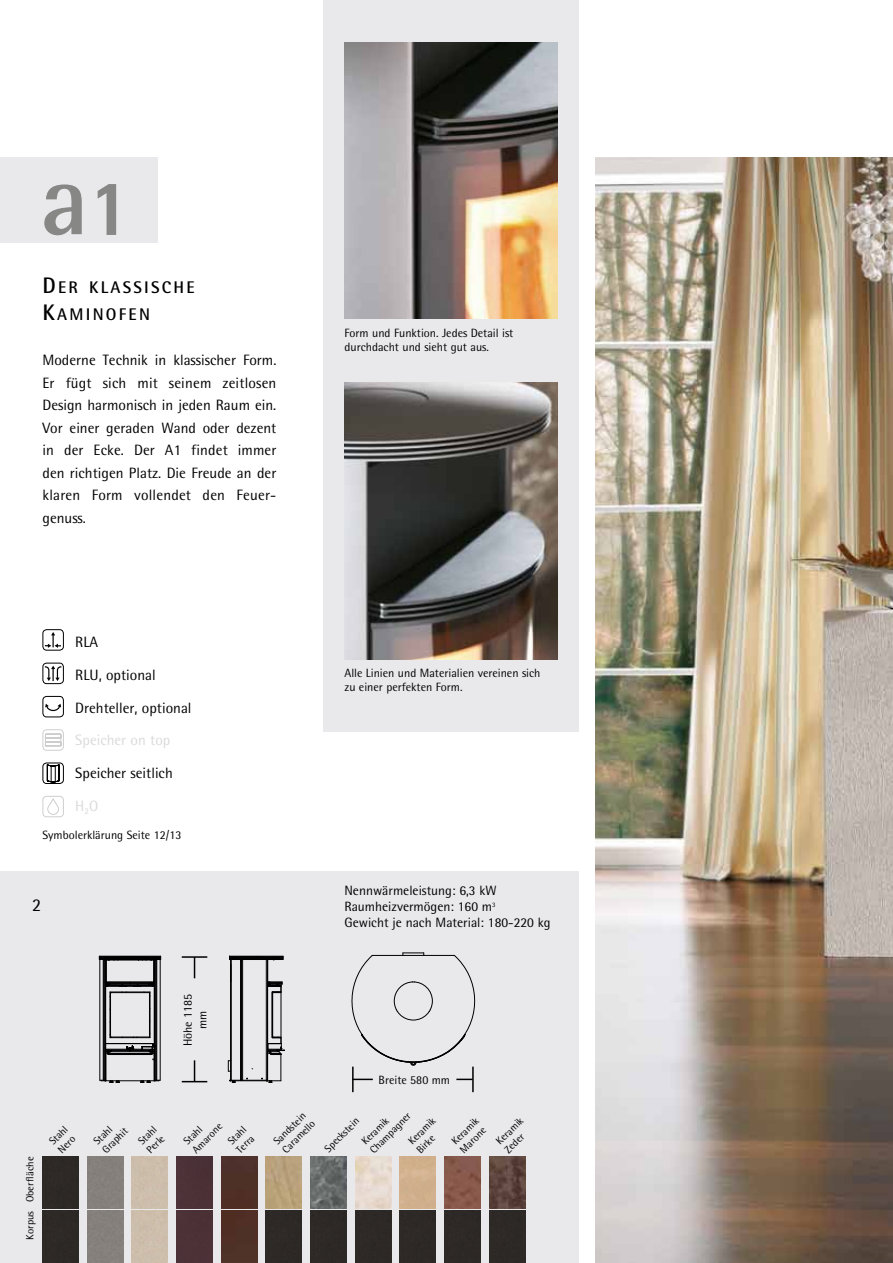
<style>
.page{position:relative;width:893px;height:1263px;background:#fff}
.page>*{position:absolute;margin:0;border:0;box-sizing:border-box;transform-origin:0 0}
.t1{font:700 102px "Rotis Semi Sans";color:#878786}
.t2{font:18px "Rotis Semi Sans";color:#000}
.t3{font:700 16.8px/27px "Rotis Semi Sans";letter-spacing:.135em;color:#000}
.t4{font:15px/22.5px "Rotis Semi Sans";color:#000}
.t5{font:15px "Rotis Semi Sans";color:#dadada}
.t6{font:13.5px/16.2px "Rotis Semi Sans";color:#000}
.t7{font:12px/14.4px "Rotis Semi Sans";color:#000}
.t8{font:10.5px/12px "Rotis Semi Sans";color:#000}
.s1{font-size:76.5px}
.s2{font-size:22.5px}
.s3{color:#dadada}
</style>
<div class="page">
<img style="left:595px;top:157px;width:298px;height:1106px">
<div style="left:0;top:872px;width:578px;height:391px;background:#e9e9ec"></div>
<div style="left:323px;top:0;width:255px;height:731px;background:#e9e9ec"></div>
<div style="left:0;top:157px;width:157px;height:85px;background:#e9e9ec"></div>
<img style="left:344px;top:43px;width:213px;height:276px">
<img style="left:344px;top:383px;width:213px;height:276px">
<svg style="left:228px;top:956px;width:57px;height:127px"></svg>
<hr style="left:106px;top:1051px;width:1px;height:30px;background:#000">
<hr style="left:155px;top:959px;width:1px;height:121px;background:#000">
<hr style="left:156px;top:959px;width:1px;height:121px;background:#000">
<hr style="left:160px;top:959px;width:1px;height:121px;background:#000">
<hr style="left:154px;top:959px;width:1px;height:121px;background:#000">
<hr style="left:103px;top:959px;width:1px;height:121px;background:#000">
<hr style="left:104px;top:959px;width:1px;height:121px;background:#000">
<hr style="left:99px;top:959px;width:1px;height:121px;background:#000">
<hr style="left:105px;top:959px;width:1px;height:121px;background:#000">
<hr style="left:106px;top:1080px;width:48px;height:1px;background:#000">
<svg style="left:100px;top:1079px;width:20px;height:4px"></svg>
<svg style="left:140px;top:1079px;width:20px;height:4px"></svg>
<svg style="left:99px;top:956px;width:62px;height:104px"></svg>
<hr style="left:182px;top:956px;width:25px;height:2px;background:#000">
<svg style="left:194px;top:958px;width:1px;height:20px"></svg>
<svg style="left:182px;top:1060px;width:25px;height:22px"></svg>
<svg style="left:351px;top:952px;width:125px;height:114px"></svg>
<hr style="left:472px;top:1066px;width:2px;height:26px;background:#000">
<hr style="left:352px;top:1066px;width:2px;height:26px;background:#000">
<svg style="left:456px;top:1079px;width:17px;height:1px"></svg>
<svg style="left:354px;top:1079px;width:19px;height:1px"></svg>
<svg style="left:97px;top:184px;width:20px;height:51px"></svg>
<div style="left:43px;top:1157px;width:36px;height:52px;background:#2d2926"></div>
<div style="left:176px;top:1157px;width:37px;height:52px;background:#4c3137"></div>
<div style="left:221px;top:1157px;width:36px;height:52px;background:#4d3026"></div>
<img style="left:266px;top:1157px;width:36px;height:52px">
<img style="left:310px;top:1157px;width:37px;height:52px">
<img style="left:355px;top:1157px;width:36px;height:52px">
<img style="left:444px;top:1157px;width:36px;height:52px">
<img style="left:489px;top:1157px;width:36px;height:52px">
<div style="left:43px;top:1211px;width:36px;height:52px;background:#2d2926"></div>
<div style="left:176px;top:1211px;width:37px;height:52px;background:#4c3237"></div>
<div style="left:221px;top:1211px;width:36px;height:52px;background:#4f3026"></div>
<div style="left:266px;top:1211px;width:36px;height:52px;background:#2d2926"></div>
<div style="left:310px;top:1211px;width:37px;height:52px;background:#2d2926"></div>
<div style="left:355px;top:1211px;width:36px;height:52px;background:#2d2926"></div>
<div style="left:400px;top:1211px;width:36px;height:52px;background:#2d2926"></div>
<div style="left:444px;top:1211px;width:36px;height:52px;background:#2d2926"></div>
<div style="left:489px;top:1211px;width:36px;height:52px;background:#2d2926"></div>
<div style="left:43px;top:696px;width:21px;height:21px;border:1px solid #000;border-radius:4px"></div>
<svg style="left:45px;top:704px;width:16px;height:8px"></svg>
<div style="left:43px;top:663px;width:21px;height:21px;border:1px solid #000;border-radius:4px"></div>
<svg style="left:44px;top:666px;width:19px;height:15px"></svg>
<div style="left:43px;top:796px;width:21px;height:21px;border:1px solid #000;border-radius:4px"></div>
<svg style="left:47px;top:798px;width:12px;height:17px"></svg>
<div style="left:43px;top:729px;width:21px;height:22px;border:1px solid #000;border-radius:4px"></div>
<svg style="left:45px;top:733px;width:17px;height:13px"></svg>
<div style="left:43px;top:629px;width:21px;height:21px;border:1px solid #000;border-radius:4px"></div>
<svg style="left:45px;top:632px;width:16px;height:16px"></svg>
<div style="left:43px;top:763px;width:21px;height:21px;border:1px solid #000;border-radius:4px"></div>
<svg style="left:47px;top:764px;width:13px;height:19px"></svg>
<h1 class="t1" style="left:40px;top:137px;width:92px">a<span class="s1">1</span></h1>
<p class="t3" style="left:43px;top:274px;width:154px"><span class="s2">D</span>ER KLASSISCHE<br><span class="s2">K</span>AMINOFEN</p>
<p class="t4" style="left:43px;top:349px;width:235px;text-align:justify">Moderne Technik in klassischer Form.<br>Er fügt sich mit seinem zeitlosen Design harmonisch in jeden Raum ein.<br>Vor einer geraden Wand oder dezent in der Ecke. Der A1 findet immer den richtigen Platz. Die Freude an der klaren Form vollendet den Feuer&shy;genuss.</p>
<p class="t4" style="left:75px;top:626px;width:118px;line-height:32.7px">RLA<br>RLU, optional<br>Drehteller, optional</p>
<p class="t5" style="left:75px;top:731px;width:97px">Speicher on top</p>
<p class="t4" style="left:75px;top:756px;width:99px;line-height:32.7px">Speicher seitlich<br><span class="s3">H</span><sub>2</sub><span class="s3">O</span></p>
<p class="t7" style="left:43px;top:828px;width:140px">Symbolerklärung Seite 12/13</p>
<p class="t2" style="left:32px;top:894px;width:11px">2</p>
<p class="t7" style="left:181px;top:1046px;width:54px;text-align:center;rotate:-90deg">Höhe 1185 mm</p>
<p class="t7" style="left:344px;top:325px;width:170px">Form und Funktion. Jedes Detail ist durchdacht und sieht gut aus.</p>
<p class="t7" style="left:344px;top:665px;width:198px">Alle Linien und Materialien vereinen sich zu einer perfekten Form.</p>
<p class="t6" style="left:344px;top:882px;width:208px">Nennwärmeleistung: 6,3 kW<br>Raumheizvermögen: 160 m<sup>3<br></sup>Gewicht je nach Material: 180-220 kg</p>
<p class="t7" style="left:379px;top:1072px;width:73px">Breite 580 mm</p>
<p class="t8" style="left:24px;top:1202px;width:47px;rotate:-90deg">Oberfläche</p>
<p class="t8" style="left:24px;top:1240px;width:30px;rotate:-90deg">Korpus</p>
<p class="t8" style="left:388px;top:1120px;width:35px;line-height:21px;text-indent:-33px;rotate:-45deg">Champagner<br>Keramik</p>
<p class="t8" style="left:271px;top:1138px;width:43px;rotate:-45deg">Sandstein<br>Caramello</p>
<p class="t8" style="left:47px;top:1138px;width:23px;rotate:-45deg">Stahl<br>Nero</p>
<p class="t8" style="left:91px;top:1138px;width:33px;rotate:-45deg">Stahl<br>Graphit</p>
<p class="t8" style="left:136px;top:1138px;width:23px;rotate:-45deg">Stahl<br>Perle</p>
<p class="t8" style="left:181px;top:1138px;width:39px;rotate:-45deg">Stahl<br>Amarone</p>
<p class="t8" style="left:225px;top:1138px;width:23px;rotate:-45deg">Stahl<br>Terra</p>
<p class="t8" style="left:341px;top:1120px;width:35px;line-height:20.9px;text-indent:-31px;rotate:-45deg">Speckstein<br>Keramik</p>
<p class="t8" style="left:414px;top:1147px;width:23px;rotate:-45deg">Birke</p>
<p class="t8" style="left:449px;top:1138px;width:35px;rotate:-45deg">Keramik<br>Marone</p>
<p class="t8" style="left:493px;top:1138px;width:35px;rotate:-45deg">Keramik<br>Zeder</p>
</div>
